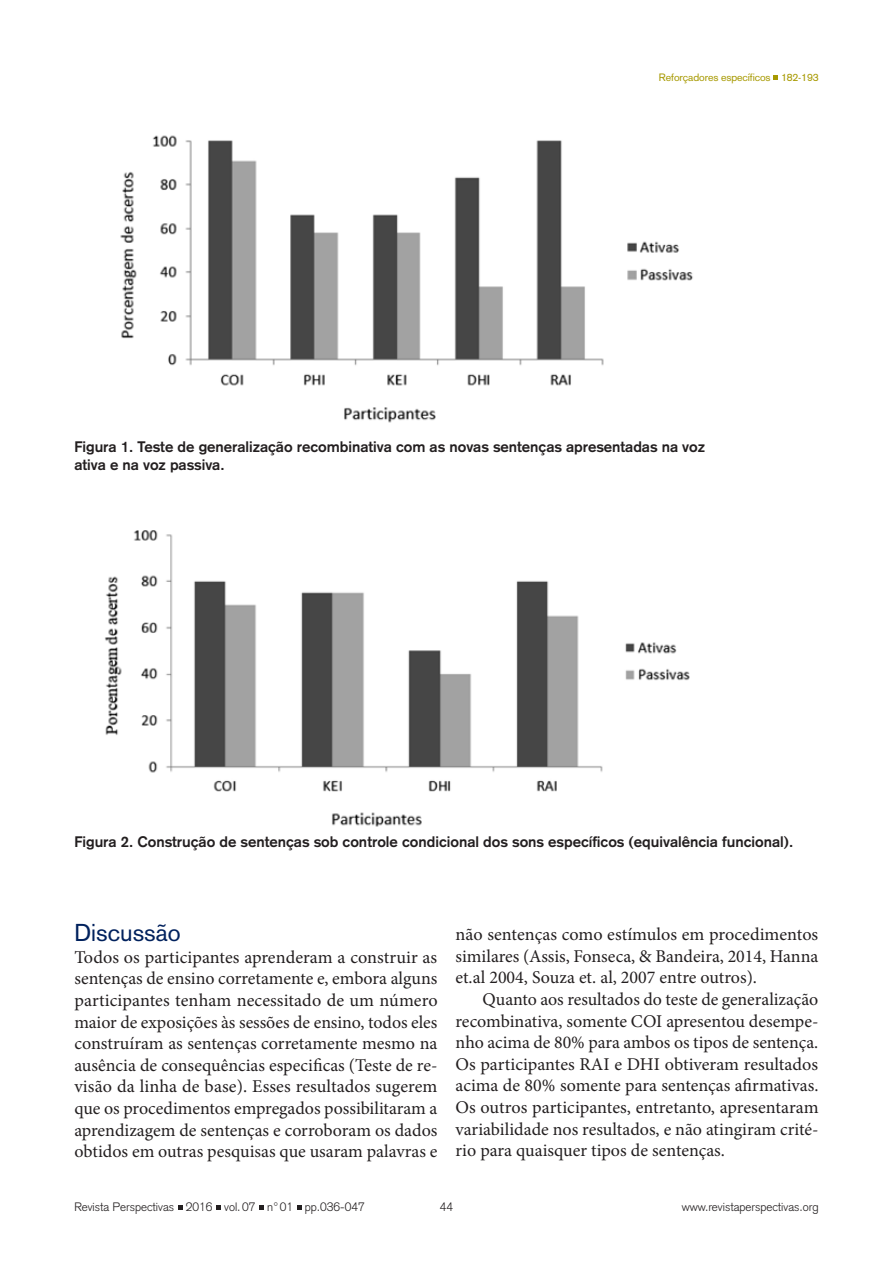
<style>
.page{position:relative;width:893px;height:1263px;background:#fff}
.page>*{position:absolute;margin:0;border:0;box-sizing:border-box;transform-origin:0 0}
.sub-titulo{font:24px "Akzidenz Grotesk";color:#00215d}
.texto_zero{font:18px/21.6px "Minion Pro";color:#231f20;text-align:justify}
.texto{font:18px/21.6px "Minion Pro";color:#231f20;text-align:justify}
.titulo_tabela{font:700 15px/18px "Akzidenz Grotesk";color:#231f20}
.t1{font:300 12px "Akzidenz Grotesk";color:#231f20}
.t2{font:10.5px "Akzidenz Grotesk";letter-spacing:-.01em;color:#a79901}
</style>
<div class="page">
<svg style="left:773px;top:75px;width:5px;height:5px"></svg>
<svg style="left:178px;top:1205px;width:4px;height:5px"></svg>
<svg style="left:216px;top:1205px;width:5px;height:5px"></svg>
<svg style="left:259px;top:1205px;width:5px;height:5px"></svg>
<svg style="left:297px;top:1205px;width:5px;height:5px"></svg>
<img style="left:120px;top:135px;width:573px;height:288px">
<img style="left:105px;top:530px;width:585px;height:297px">
<p class="t2" style="left:659px;top:71px;width:161px">Reforçadores específicos 182-193</p>
<p class="titulo_tabela" style="left:74px;top:437px;width:632px">Figura 1. Teste de generalização recombinativa com as novas sentenças apresentadas na voz ativa e na voz passiva.</p>
<p class="titulo_tabela" style="left:74px;top:833px;width:720px">Figura 2. Construção de sentenças sob controle condicional dos sons específicos (equivalência funcional).</p>
<p class="sub-titulo" style="left:74px;top:919px;width:108px">Discussão</p>
<p class="texto_zero" style="left:74px;top:946px;width:365px">Todos os participantes aprenderam a construir as sentenças de ensino corretamente e, embora alguns participantes tenham necessitado de um número maior de exposições às sessões de ensino, todos eles construíram as sentenças corretamente mesmo na ausência de consequências especificas (Teste de re&shy;visão da linha de base). Esses resultados sugerem que os procedimentos empregados possibilitaram a aprendizagem de sentenças e corroboram os dados obtidos em outras pesquisas que usaram palavras e</p>
<p class="texto_zero" style="left:455px;top:924px;width:364px">não sentenças como estímulos em procedimentos similares (Assis, Fonseca, &amp; Bandeira, 2014, Hanna et.al 2004, Souza et. al, 2007 entre outros).</p>
<p class="texto" style="left:455px;top:988px;width:365px;text-indent:27px">Quanto aos resultados do teste de generalização recombinativa, somente COI apresentou desempe&shy;nho acima de 80% para ambos os tipos de sentença.<br>Os participantes RAI e DHI obtiveram resultados acima de 80% somente para sentenças afirmativas.<br>Os outros participantes, entretanto, apresentaram variabilidade nos resultados, e não atingiram crité&shy;rio para quaisquer tipos de sentenças.</p>
<p class="t1" style="left:74px;top:1200px;width:292px">Revista Perspectivas 2016 vol.07 n°01 pp.036-047</p>
<p class="t1" style="left:440px;top:1200px;width:15px">44</p>
<p class="t1" style="left:682px;top:1200px;width:138px">www.revistaperspectivas.org</p>
</div>
